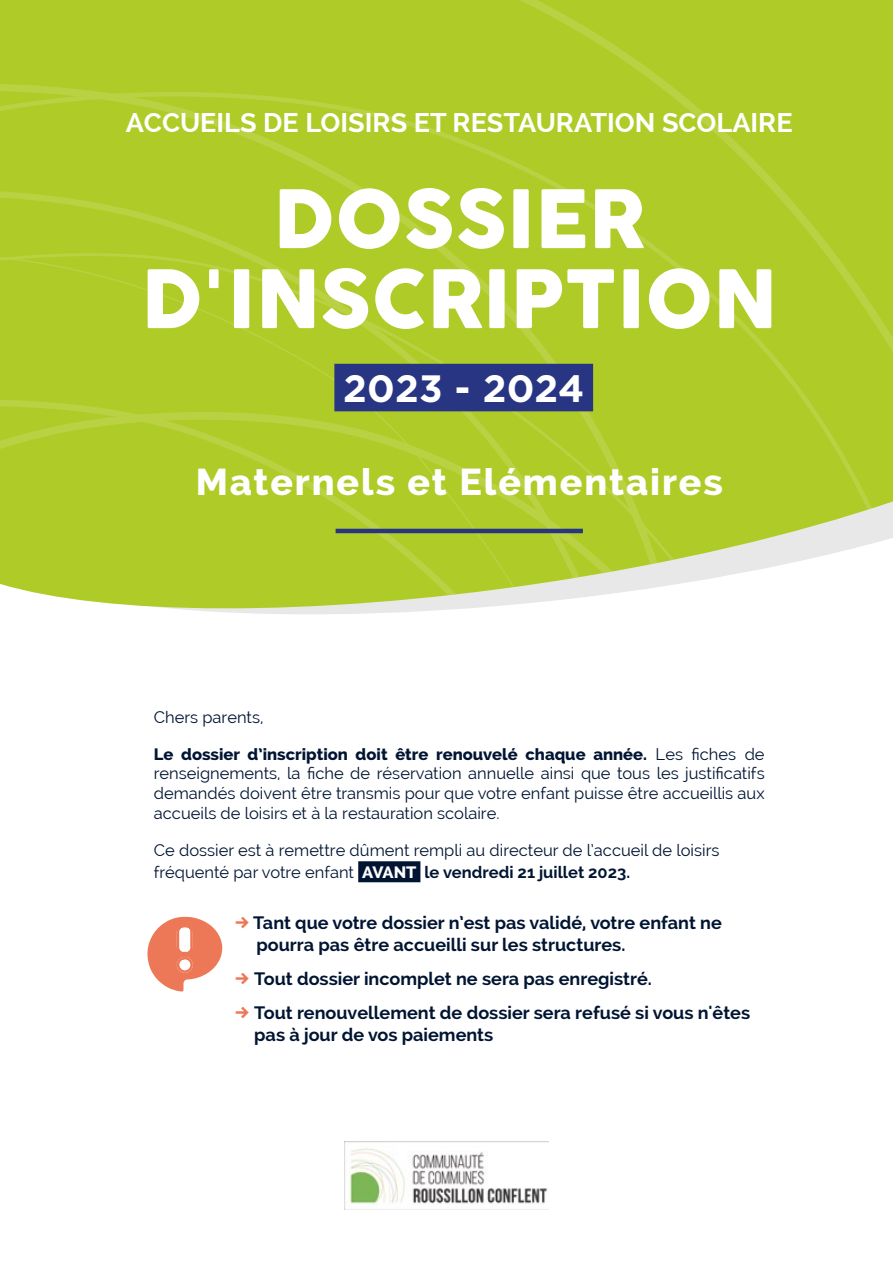
<style>
.page{position:relative;width:893px;height:1263px;background:#fff}
.page>*{position:absolute;margin:0;border:0;box-sizing:border-box;transform-origin:0 0}
.t1{font:79.35px/79.9px "Cocogoose Pro";color:#fff;text-align:center}
.t2{font:700 38.1px "Gotham";letter-spacing:.005em;color:#fff}
.t3{font:800 37.5px "Raleway";letter-spacing:.05em;color:#fff}
.t4{font:700 27px "Raleway";color:#fff}
.t5{font:700 18px/21.6px "Raleway";color:#011532}
.t6{font:16.5px/19.8px "Raleway";color:#011532;text-align:justify}
.s1{font-weight:800}
.s2{font-weight:800;color:#fff}
.s3{font-weight:700}
.s4{font-family:"Marianne";font-weight:800;color:#ed7857}
</style>
<div class="page">
<svg style="left:0;top:0;width:893px;height:614px;background:#b3cd34"></svg>
<div style="left:334px;top:364px;width:259px;height:47px;background:#283583"></div>
<img style="left:345px;top:1142px;width:202px;height:63px">
<div style="left:358px;top:861px;width:62px;height:21px;background:#011532"></div>
<hr style="left:336px;top:529px;width:247px;height:4px;background:#283583">
<svg style="left:147px;top:917px;width:75px;height:75px"></svg>
<h3 class="t4" style="left:126px;top:107px;width:669px">ACCUEILS DE LOISIRS ET RESTAURATION SCOLAIRE</h3>
<h1 class="t1" style="left:142px;top:183px;width:636px">DOSSIER<br>D'INSCRIPTION</h1>
<h2 class="t2" style="left:343px;top:364px;width:243px">2023 - 2024</h2>
<h3 class="t3" style="left:196px;top:460px;width:529px">Maternels et Elémentaires</h3>
<p class="t6" style="left:154px;top:707px;width:111px">Chers parents,</p>
<p class="t6" style="left:154px;top:744px;width:612px"><span class="s1">Le dossier d’inscription doit être renouvelé chaque année.</span> Les fiches de renseignements, la fiche de réservation annuelle ainsi que tous les justificatifs demandés doivent être transmis pour que votre enfant puisse être accueillis aux accueils de loisirs et à la restauration scolaire.</p>
<p class="t6" style="left:154px;top:839px;width:567px;line-height:21.6px">Ce dossier est à remettre dûment rempli au directeur de l’accueil de loisirs fréquenté par votre enfant <span class="s2">AVANT</span> <span class="s3">le vendredi 21 juillet 2023.</span></p>
<p class="t5" style="left:256px;top:912px;width:467px;text-indent:-22px"><span class="s4">→</span> Tant que votre dossier n’est pas validé, votre enfant ne pourra pas être accueilli sur les structures.</p>
<p class="t5" style="left:235px;top:968px;width:418px"><span class="s4">→</span> Tout dossier incomplet ne sera pas enregistré.</p>
<p class="t5" style="left:254px;top:1002px;width:497px;text-indent:-19px"><span class="s4">→</span> Tout renouvellement de dossier sera refusé si vous n'êtes pas à jour de vos paiements</p>
</div>
